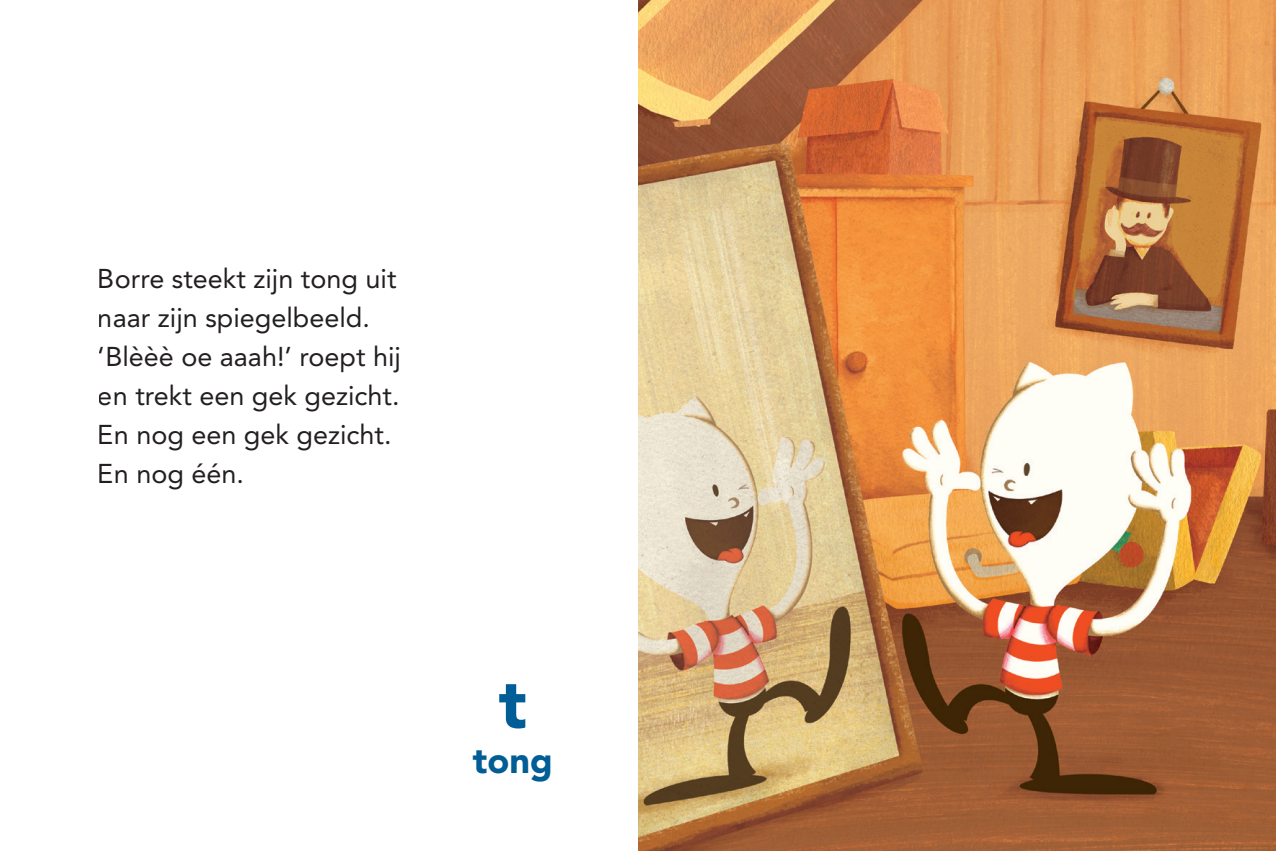
<style>
.page{position:relative;width:1276px;height:851px;background:#fff}
.page>*{position:absolute;margin:0;border:0;box-sizing:border-box;transform-origin:0 0}
.t1{font:900 69px "Avenir LT";color:#005d95}
.t2{font:900 36px "Avenir LT";color:#005d95}
.t3{font:27px/39px "Avenir LT";color:#231f20}
</style>
<div class="page">
<img style="left:638px;top:0;width:638px;height:850px">
<p class="t3" style="left:98px;top:259px;width:305px">Borre steekt zijn tong uit naar zijn spiegelbeeld. ‘Blèèè oe aaah!’ roept hij en trekt een gek gezicht.<br>En nog een gek gezicht.<br>En nog één.</p>
<h1 class="t1" style="left:499px;top:661px;width:30px">t</h1>
<h2 class="t2" style="left:473px;top:738px;width:81px">tong</h2>
</div>
